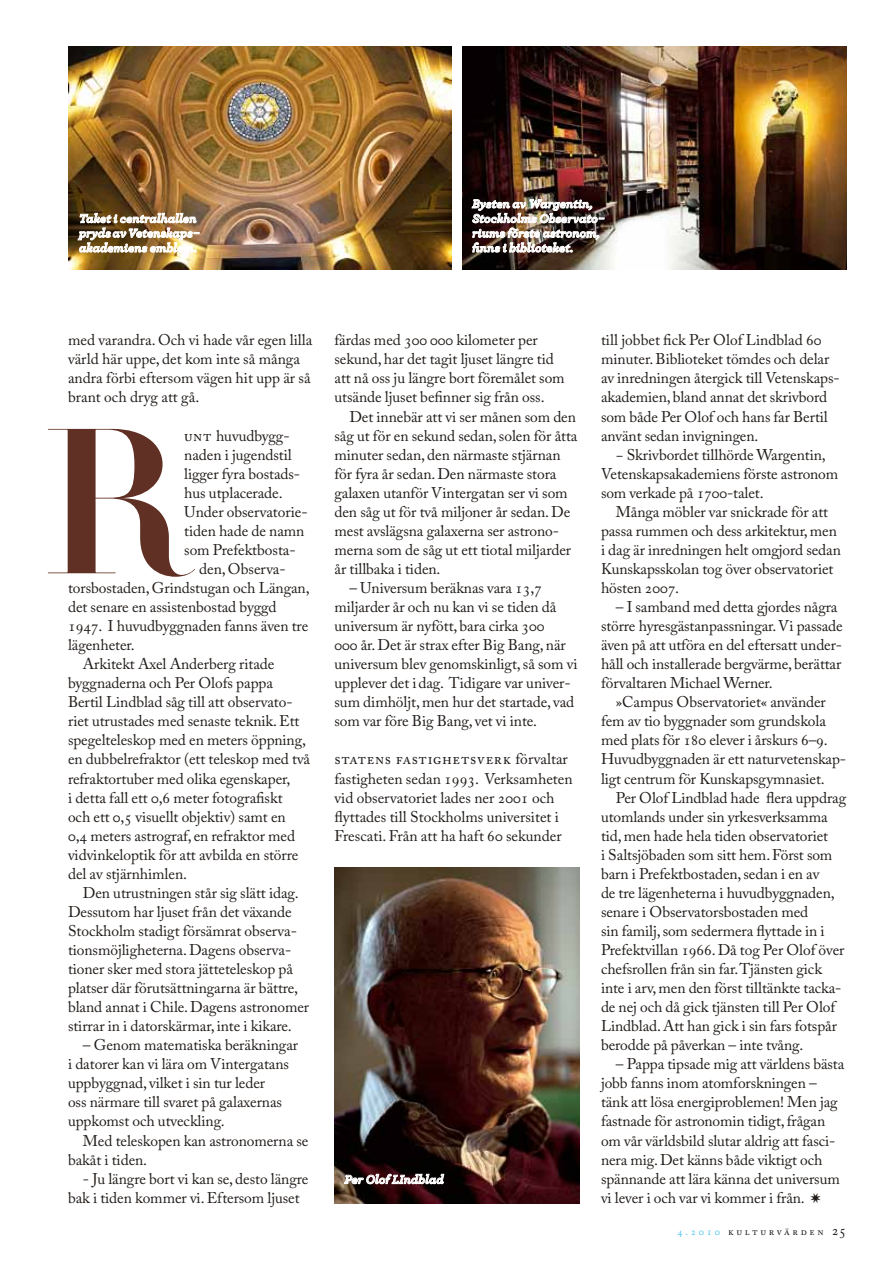
<style>
.page{position:relative;width:893px;height:1263px;background:#fff}
.page>*{position:absolute;margin:0;border:0;box-sizing:border-box;transform-origin:0 0}
.t1{font:203.55px "Didot HTF B96 Bold";color:#613024}
.t2{font:15.45px/19px "Adobe Caslon Pro";letter-spacing:-.005em;color:#201b18}
.t3{font:italic 700 12.75px/14.7px "Archer";color:#fff}
.t4{font:10.5px "Adobe Caslon Pro";letter-spacing:.26em;color:#201b18}
.s1{color:#50c3ec}
.s2{font-size:14.25px}
</style>
<div class="page">
<img style="left:462px;top:47px;width:384px;height:222px">
<img style="left:68px;top:47px;width:384px;height:222px">
<img style="left:334px;top:867px;width:246px;height:336px">
<svg style="left:344px;top:1174px;width:100px;height:10px"></svg>
<img style="left:472px;top:199px;width:132px;height:53px">
<img style="left:78px;top:213px;width:121px;height:39px">
<p class="t3" style="left:79px;top:210px;width:122px">Taket i centralhallen pryds av Vetenskaps&shy;akademiens emblem.</p>
<p class="t3" style="left:472px;top:195px;width:134px">Bysten av Wargentin,<br>Stockholms Observato&shy;riums förste astronom, finns i biblioteket.</p>
<p class="t2" style="left:68px;top:330px;width:246px">med varandra. Och vi hade vår egen lilla värld här uppe, det kom inte så många andra förbi eftersom vägen hit upp är så brant och dryg att gå.</p>
<p class="t2" style="left:184px;top:426px;width:107px">unt huvudbygg-</p>
<p class="t2" style="left:184px;top:445px;width:109px">naden i jugendstil</p>
<p class="t2" style="left:184px;top:464px;width:117px">ligger fyra bostads-</p>
<p class="t2" style="left:184px;top:483px;width:100px">hus utplacerade.</p>
<p class="t2" style="left:184px;top:502px;width:125px">Under observatorie-</p>
<p class="t2" style="left:184px;top:521px;width:122px">tiden hade de namn</p>
<p class="t2" style="left:184px;top:540px;width:113px">som Prefektbosta-</p>
<p class="t2" style="left:199px;top:559px;width:88px">den, Observa-</p>
<p class="t2" style="left:68px;top:578px;width:243px">torsbostaden, Grindstugan och Längan,</p>
<p class="t2" style="left:68px;top:597px;width:210px">det senare en assistenbostad byggd</p>
<p class="t2" style="left:68px;top:616px;width:242px">1947. I huvudbyggnaden fanns även tre</p>
<p class="t2" style="left:68px;top:635px;width:68px">lägenheter.</p>
<p class="t2" style="left:83px;top:654px;width:193px">Arkitekt Axel Anderberg ritade</p>
<p class="t2" style="left:68px;top:673px;width:206px">byggnaderna och Per Olofs pappa</p>
<p class="t2" style="left:68px;top:692px;width:226px">Bertil Lindblad såg till att observato-</p>
<p class="t2" style="left:68px;top:711px;width:233px">riet utrustades med senaste teknik. Ett</p>
<p class="t2" style="left:68px;top:730px;width:239px">spegelteleskop med en meters öppning,</p>
<p class="t2" style="left:68px;top:750px;width:244px">en dubbelrefraktor (ett teleskop med två</p>
<p class="t2" style="left:68px;top:769px;width:224px">refraktortuber med olika egenskaper,</p>
<p class="t2" style="left:68px;top:788px;width:216px">i detta fall ett 0,6 meter fotografiskt</p>
<p class="t2" style="left:68px;top:807px;width:219px">och ett 0,5 visuellt objektiv) samt en</p>
<p class="t2" style="left:68px;top:826px;width:229px">0,4 meters astrograf, en refraktor med</p>
<p class="t2" style="left:68px;top:845px;width:232px">vidvinkeloptik för att avbilda en större</p>
<p class="t2" style="left:68px;top:864px;width:121px">del av stjärnhimlen.</p>
<p class="t2" style="left:83px;top:883px;width:217px">Den utrustningen står sig slätt idag.</p>
<p class="t2" style="left:68px;top:902px;width:225px">Dessutom har ljuset från det växande</p>
<p class="t2" style="left:68px;top:921px;width:230px">Stockholm stadigt försämrat observa-</p>
<p class="t2" style="left:68px;top:940px;width:225px">tionsmöjligheterna. Dagens observa-</p>
<p class="t2" style="left:68px;top:959px;width:226px">tioner sker med stora jätteteleskop på</p>
<p class="t2" style="left:68px;top:978px;width:232px">platser där förutsättningarna är bättre,</p>
<p class="t2" style="left:68px;top:997px;width:243px">bland annat i Chile. Dagens astronomer</p>
<p class="t2" style="left:68px;top:1016px;width:225px">stirrar in i datorskärmar, inte i kikare.</p>
<p class="t2" style="left:68px;top:1035px;width:232px;text-indent:15px">– Genom matematiska beräkningar i datorer kan vi lära om Vintergatans uppbyggnad, vilket i sin tur leder<br>oss närmare till svaret på galaxernas uppkomst och utveckling.</p>
<p class="t2" style="left:68px;top:1131px;width:242px;text-indent:15px">Med teleskopen kan astronomerna se bakåt i tiden.</p>
<p class="t2" style="left:68px;top:1169px;width:242px;text-indent:15px">- Ju längre bort vi kan se, desto längre bak i tiden kommer vi. Eftersom ljuset</p>
<h1 class="t1" style="left:40px;top:374px;width:144px">R</h1>
<p class="t2" style="left:334px;top:330px;width:232px">färdas med 300 000 kilometer per sekund, har det tagit ljuset längre tid att nå oss ju längre bort föremålet som utsände ljuset befinner sig från oss.</p>
<p class="t2" style="left:334px;top:407px;width:244px;text-indent:15px">Det innebär att vi ser månen som den såg ut för en sekund sedan, solen för åtta minuter sedan, den närmaste stjärnan för fyra år sedan. Den närmaste stora galaxen utanför Vintergatan ser vi som den såg ut för två miljoner år sedan. De mest avslägsna galaxerna ser astrono&shy;merna som de såg ut ett tiotal miljarder år tillbaka i tiden.</p>
<p class="t2" style="left:334px;top:578px;width:244px;text-indent:15px">– Universum beräknas vara 13,7 miljarder år och nu kan vi se tiden då universum är nyfött, bara cirka 300<br>000 år. Det är strax efter Big Bang, när universum blev genomskinligt, så som vi upplever det idag. Tidigare var univer&shy;sum dimhöljt, men hur det startade, vad som var före Big Bang, vet vi inte.</p>
<p class="t2" style="left:334px;top:750px;width:240px">statens fastighetsverk förvaltar fastigheten sedan 1993. Verksamheten vid observatoriet lades ner 2001 och flyttades till Stockholms universitet i Frescati. Från att ha haft 60 sekunder</p>
<p class="t3" style="left:344px;top:1171px;width:101px">Per Olof LIndblad</p>
<p class="t2" style="left:601px;top:330px;width:240px">till jobbet fick Per Olof Lindblad 60 minuter. Biblioteket tömdes och delar av inredningen återgick till Vetenskaps&shy;akademien, bland annat det skrivbord som både Per Olof och hans far Bertil använt sedan invigningen.</p>
<p class="t2" style="left:601px;top:445px;width:239px;text-indent:15px">− Skrivbordet tillhörde Wargentin,<br>Vetenskapsakademiens förste astronom som verkade på 1700-talet.</p>
<p class="t2" style="left:601px;top:502px;width:241px;text-indent:15px">Många möbler var snickrade för att passa rummen och dess arkitektur, men i dag är inredningen helt omgjord sedan<br>Kunskapsskolan tog över observatoriet hösten 2007.</p>
<p class="t2" style="left:601px;top:597px;width:243px;text-indent:15px">– I samband med detta gjordes några större hyresgästanpassningar. Vi passade även på att utföra en del eftersatt under&shy;håll och installerade bergvärme, berättar förvaltaren Michael Werner.</p>
<p class="t2" style="left:601px;top:692px;width:247px;text-indent:15px">»Campus Observatoriet« använder fem av tio byggnader som grundskola med plats för 180 elever i årskurs 6–9.<br>Huvudbyggnaden är ett naturvetenskap&shy;ligt centrum för Kunskapsgymnasiet.</p>
<p class="t2" style="left:601px;top:788px;width:247px;text-indent:15px">Per Olof Lindblad hade flera uppdrag utomlands under sin yrkesverksamma tid, men hade hela tiden observatoriet<br>i Saltsjöbaden som sitt hem. Först som barn i Prefektbostaden, sedan i en av<br>de tre lägenheterna i huvudbyggnaden, senare i Observatorsbostaden med<br>sin familj, som sedermera flyttade in i Prefektvillan 1966. Då tog Per Olof över chefsrollen från sin far. Tjänsten gick inte i arv, men den först tilltänkte tacka&shy;de nej och då gick tjänsten till Per Olof Lindblad. Att han gick i sin fars fotspår berodde på påverkan – inte tvång.</p>
<p class="t2" style="left:601px;top:1054px;width:245px;text-indent:15px">– Pappa tipsade mig att världens bästa jobb fanns inom atomforskningen – tänk att lösa energiproblemen! Men jag fastnade för astronomin tidigt, frågan om vår världsbild slutar aldrig att fasci&shy;nera mig. Det känns både viktigt och spännande att lära känna det universum vi lever i och var vi kommer i från. ✷</p>
<p class="t4" style="left:677px;top:1225px;width:170px"><span class="s1">4.2010</span> kulturvärden <span class="s2">25</span></p>
</div>
